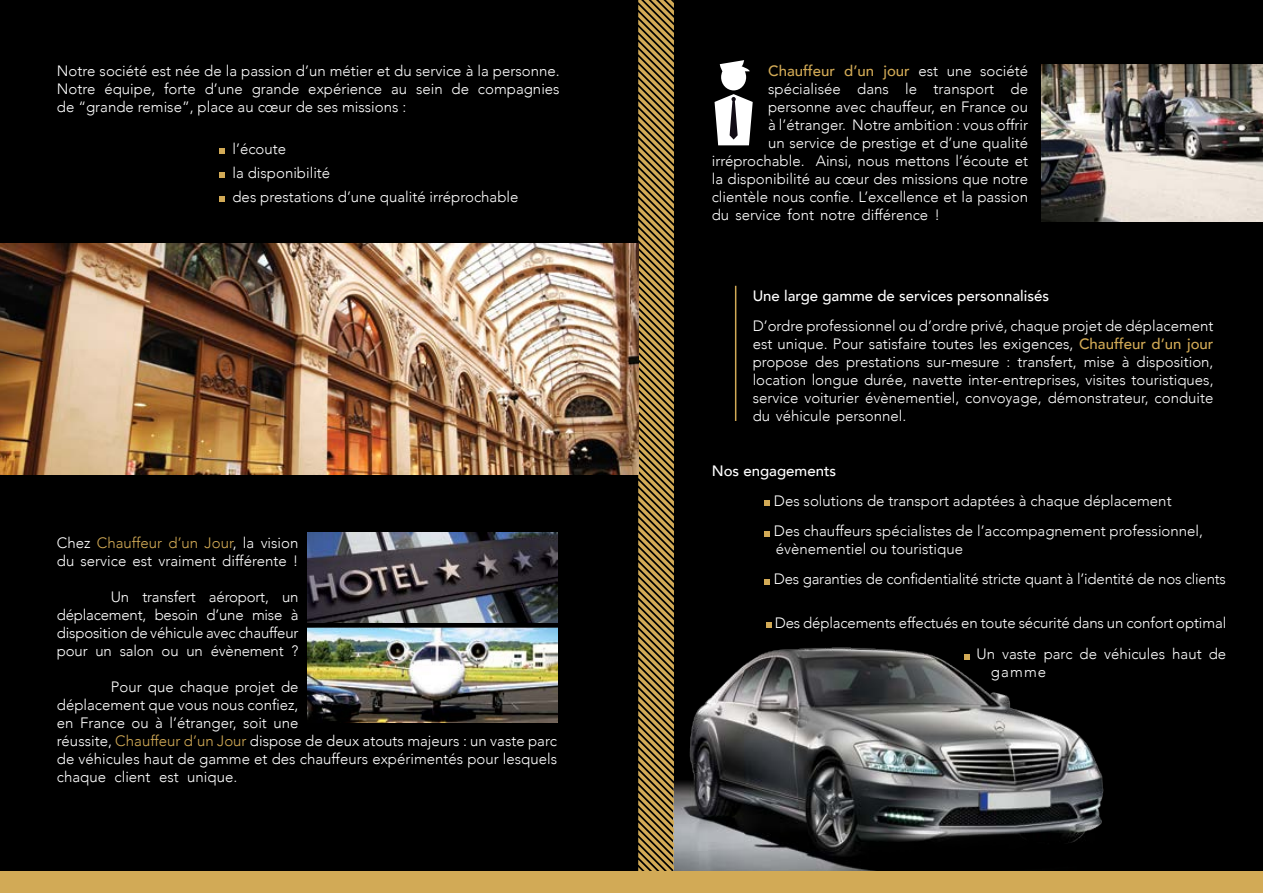
<style>
.page{position:relative;width:1263px;height:893px;background:#000}
.page>*{position:absolute;margin:0;border:0;box-sizing:border-box;transform-origin:0 0}
.t1{font:300 35.1px "Sansation";color:#fff}
.t2{font:300 15px/18px "Avenir";color:#fff}
.t3{font:500 15px "Avenir";color:#fff}
.t4{font:500 15px "Avenir";color:#d2aa56}
.s1{color:#d2aa56}
.s2{font-weight:500;color:#d2aa56}
</style>
<div class="page">
<svg style="left:714px;top:60px;width:39px;height:85px"></svg>
<svg style="left:219px;top:148px;width:6px;height:6px"></svg>
<svg style="left:219px;top:172px;width:6px;height:6px"></svg>
<svg style="left:219px;top:196px;width:6px;height:6px"></svg>
<img style="left:307px;top:533px;width:250px;height:190px">
<img style="left:1042px;top:64px;width:221px;height:158px">
<img style="left:674px;top:584px;width:528px;height:288px">
<svg style="left:764px;top:501px;width:6px;height:5px"></svg>
<svg style="left:764px;top:531px;width:6px;height:5px"></svg>
<svg style="left:764px;top:579px;width:6px;height:5px"></svg>
<svg style="left:766px;top:622px;width:5px;height:6px"></svg>
<svg style="left:964px;top:654px;width:5px;height:5px"></svg>
<svg style="left:638px;top:0;width:36px;height:872px"></svg>
<img style="left:0;top:243px;width:638px;height:231px">
<div style="left:0;top:872px;width:1263px;height:21px;background:#d2aa56"></div>
<hr style="left:735px;top:286px;width:1px;height:135px;background:#d2aa56">
<div style="left:306px;top:623px;width:257px;height:5px;border:2px solid #000"></div>
<p class="t2" style="left:57px;top:62px;width:504px;text-align:right">Notre société est née de la passion d’un métier et du service laà personne. compagnies</p>
<p class="t2" style="left:164px;top:80px;width:33px">forte</p>
<p class="t2" style="left:205px;top:80px;width:40px">d’une</p>
<p class="t2" style="left:252px;top:80px;width:49px">grande</p>
<p class="t2" style="left:452px;top:80px;width:19px">de</p>
<p class="t2" style="left:57px;top:80px;width:351px">Notre<br>de “grande remise ,” place au cœur de ses missions :</p>
<p class="t2" style="left:232px;top:137px;width:287px;line-height:24px">’l écoute<br>la disponibilité<br>des prestations d’une qualité irréprochable</p>
<p class="t2" style="left:104px;top:80px;width:52px">équipe,</p>
<p class="t2" style="left:308px;top:80px;width:75px">expérience</p>
<p class="t2" style="left:416px;top:80px;width:28px">sein</p>
<p class="t2" style="left:391px;top:80px;width:18px">au</p>
<p class="t2" style="left:57px;top:533px;width:243px">Chez <span class="s1">Chauffeur d’un Jour</span>, la vision du service est vraiment différente !</p>
<p class="t2" style="left:282px;top:587px;width:18px">un</p>
<p class="t2" style="left:142px;top:587px;width:55px">transfert</p>
<p class="t2" style="left:111px;top:587px;width:20px">Un</p>
<p class="t2" style="left:209px;top:587px;width:61px">aéroport,</p>
<p class="t2" style="left:57px;top:605px;width:91px">déplacement,</p>
<p class="t2" style="left:57px;top:623px;width:243px">disposition de véhicule avec chauffeur</p>
<p class="t2" style="left:291px;top:641px;width:8px">?</p>
<p class="t2" style="left:155px;top:605px;width:45px">besoin</p>
<p class="t2" style="left:207px;top:605px;width:39px">’d une</p>
<p class="t2" style="left:291px;top:605px;width:9px">à</p>
<p class="t2" style="left:252px;top:605px;width:32px">mise</p>
<p class="t2" style="left:120px;top:641px;width:36px">salon</p>
<p class="t2" style="left:211px;top:641px;width:74px">évènement</p>
<p class="t2" style="left:57px;top:641px;width:32px">pour</p>
<p class="t2" style="left:95px;top:641px;width:18px">un</p>
<p class="t2" style="left:162px;top:641px;width:19px">ou</p>
<p class="t2" style="left:186px;top:641px;width:18px">un</p>
<p class="t2" style="left:111px;top:677px;width:189px">Pour que chaque projet de</p>
<p class="t2" style="left:57px;top:695px;width:243px">déplacement que vous nous confiez,</p>
<p class="t2" style="left:57px;top:713px;width:243px">en France ou ’là étranger, soit une</p>
<p class="t2" style="left:57px;top:731px;width:502px">réussite, <span class="s1">Chauffeur d’un Jour</span> dispose de deux atouts majeurs : un vaste parc</p>
<p class="t2" style="left:57px;top:749px;width:502px">de véhicules haut de gamme et des chauffeurs expérimentés pour lesquels</p>
<p class="t2" style="left:187px;top:767px;width:52px">unique.</p>
<p class="t2" style="left:57px;top:767px;width:51px">chaque</p>
<p class="t2" style="left:115px;top:767px;width:38px">client</p>
<p class="t2" style="left:159px;top:767px;width:21px">est</p>
<p class="t4" style="left:768px;top:58px;width:68px">Chauffeur</p>
<p class="t4" style="left:844px;top:58px;width:32px">d’un</p>
<p class="t4" style="left:883px;top:58px;width:28px">jour</p>
<p class="t2" style="left:918px;top:62px;width:21px">est</p>
<p class="t2" style="left:947px;top:62px;width:27px">une</p>
<p class="t2" style="left:980px;top:62px;width:49px">société</p>
<p class="t2" style="left:768px;top:80px;width:74px">spécialisée</p>
<p class="t2" style="left:768px;top:98px;width:261px">personne avec chauffeur, en France ou</p>
<p class="t2" style="left:768px;top:116px;width:261px">’là étranger. Notre ambition : vous offrir</p>
<p class="t2" style="left:768px;top:134px;width:261px">un service de prestige et d’une qualité</p>
<p class="t2" style="left:816px;top:152px;width:214px">Ainsi, nous mettons ’l écoute et</p>
<p class="t2" style="left:857px;top:80px;width:33px">dans</p>
<p class="t2" style="left:905px;top:80px;width:13px">le</p>
<p class="t2" style="left:1010px;top:80px;width:19px">de</p>
<p class="t2" style="left:933px;top:80px;width:62px">transport</p>
<h1 class="t1" style="left:761px;top:112px;width:210px">CHAUFFEUR</h1>
<h1 class="t1" style="left:986px;top:112px;width:27px">D</h1>
<p class="t2" style="left:712px;top:152px;width:318px">irréprochable.<br>la disponibilité au cœur des missions que notre clientèle nous confie ’L. excellence et la passion du service font notre différence !</p>
<p class="t3" style="left:753px;top:283px;width:298px">Une large gamme de services personnalisés</p>
<p class="t2" style="left:753px;top:317px;width:462px;text-align:right">D’ordre professionnel ou d’ordre privé, chaque projet de déplacement est unique. Pour satisfaire toutes les exigences, <span class="s2">Chauffeur d’un jour </span>disposition,</p>
<p class="t2" style="left:1017px;top:353px;width:61px">transfert,</p>
<p class="t2" style="left:815px;top:353px;width:25px">des</p>
<p class="t2" style="left:1122px;top:353px;width:9px">à</p>
<p class="t2" style="left:846px;top:353px;width:75px">prestations</p>
<p class="t2" style="left:1084px;top:353px;width:33px">mise</p>
<p class="t2" style="left:753px;top:353px;width:462px">propose<br>location longue durée, navette inter-entreprises, visites touristiques, service voiturier évènementiel, convoyage, démonstrateur, conduite du véhicule personnel.</p>
<p class="t2" style="left:927px;top:353px;width:74px">sur-mesure</p>
<p class="t2" style="left:1006px;top:353px;width:5px">:</p>
<p class="t3" style="left:712px;top:458px;width:126px">Nos engagements</p>
<p class="t2" style="left:774px;top:486px;width:431px;line-height:30px">Des solutions de transport adaptées à chaque déplacement<br>Des chauffeurs spécialistes de ’l accompagnement professionnel,</p>
<p class="t2" style="left:774px;top:534px;width:454px;line-height:30px">évènementiel ou touristique<br>Des garanties de confidentialité stricte quant ’là identité de nos clients</p>
<p class="t2" style="left:775px;top:607px;width:453px;line-height:31.5px;text-align:right">Des déplacements effectués en toute sécurité dans un confort optimal de</p>
<p class="t2" style="left:1079px;top:645px;width:19px">de</p>
<p class="t2" style="left:1104px;top:645px;width:63px">véhicules</p>
<p class="t2" style="left:1172px;top:645px;width:31px">haut</p>
<p class="t2" style="left:991px;top:645px;width:57px;text-indent:-14px">Un gamme</p>
<p class="t2" style="left:1002px;top:645px;width:36px">vaste</p>
<p class="t2" style="left:1044px;top:645px;width:30px">parc</p>
</div>
